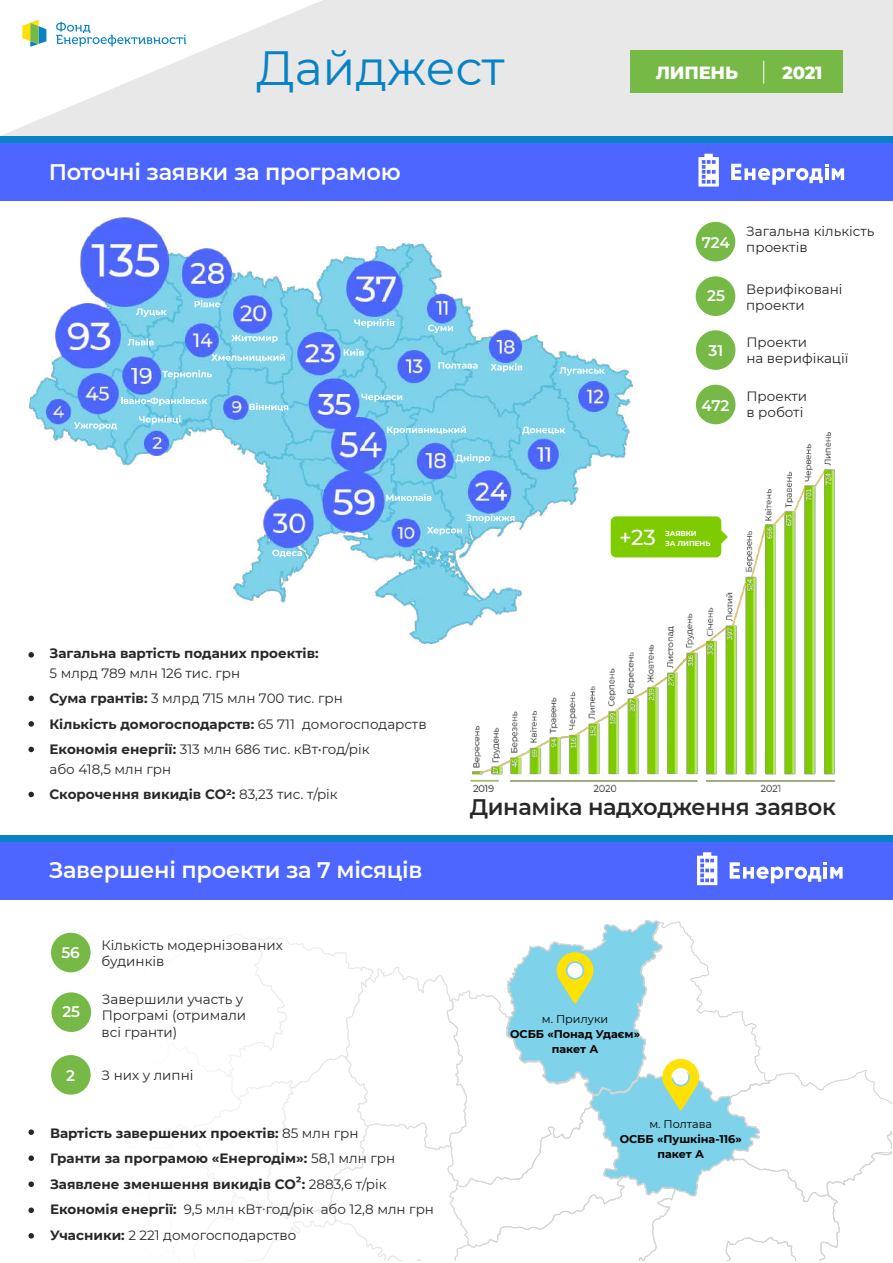
<style>
.page{position:relative;width:893px;height:1263px;background:#fff}
.page>*{position:absolute;margin:0;border:0;box-sizing:border-box;transform-origin:0 0}
.t1{font:48px "Montserrat";color:#0782c5}
.t2{font:600 22.5px "Montserrat";letter-spacing:-.015em;color:#fff}
.t3{font:600 22.5px "Montserrat";letter-spacing:-.015em;color:#292627}
.t4{font:500 21.75px "Montserrat";color:#fff}
.t5{font:800 18px "Montserrat";letter-spacing:-.015em;color:#fff}
.t6{font:600 15.3px "Montserrat";color:#fff}
.t7{font:13.5px/16.5px "Montserrat";color:#292627}
.t8{font:13.5px/25.5px "Montserrat";color:#292728}
.t9{font:700 13.5px/25.5px "Montserrat";color:#292627}
.t10{font:700 13.5px "Montserrat";color:#292728}
.t11{font:700 11.25px/14.9px "Montserrat";color:#000;text-align:center}
.t12{font:11.25px "Montserrat";color:#000}
.t13{font:700 7.2px/10.1px "Montserrat";letter-spacing:-.015em;color:#fff}
.s1{font-weight:700}
.s2{font-weight:400}
</style>
<div class="page">
<div style="left:0;top:0;width:893px;height:144px;background:#e8e8e8"></div>
<svg style="left:0;top:0;width:322px;height:136px"></svg>
<img style="left:28px;top:217px;width:606px;height:427px">
<img style="left:454px;top:420px;width:381px;height:372px">
<svg style="left:128px;top:338px;width:26px;height:7px"></svg>
<svg style="left:139px;top:415px;width:42px;height:9px"></svg>
<svg style="left:74px;top:422px;width:43px;height:8px"></svg>
<svg style="left:427px;top:514px;width:88px;height:21px"></svg>
<svg style="left:272px;top:550px;width:30px;height:7px"></svg>
<svg style="left:386px;top:494px;width:45px;height:7px"></svg>
<svg style="left:456px;top:454px;width:34px;height:9px"></svg>
<svg style="left:522px;top:427px;width:43px;height:7px"></svg>
<svg style="left:387px;top:426px;width:79px;height:9px"></svg>
<svg style="left:361px;top:394px;width:41px;height:8px"></svg>
<svg style="left:490px;top:363px;width:32px;height:9px"></svg>
<svg style="left:438px;top:362px;width:40px;height:7px"></svg>
<svg style="left:428px;top:325px;width:25px;height:8px"></svg>
<svg style="left:354px;top:319px;width:40px;height:9px"></svg>
<svg style="left:344px;top:349px;width:20px;height:7px"></svg>
<svg style="left:249px;top:403px;width:39px;height:8px"></svg>
<svg style="left:121px;top:397px;width:86px;height:9px"></svg>
<svg style="left:162px;top:370px;width:50px;height:9px"></svg>
<svg style="left:211px;top:354px;width:74px;height:8px"></svg>
<svg style="left:231px;top:335px;width:47px;height:8px"></svg>
<svg style="left:195px;top:300px;width:25px;height:7px"></svg>
<svg style="left:136px;top:308px;width:31px;height:9px"></svg>
<div style="left:0;top:835px;width:893px;height:64px;background:#4d66ff"></div>
<div style="left:0;top:835px;width:893px;height:7px;background:#0782c5"></div>
<svg style="left:697px;top:852px;width:20px;height:33px"></svg>
<svg style="left:730px;top:862px;width:113px;height:21px"></svg>
<div style="left:0;top:137px;width:893px;height:64px;background:#4d66ff"></div>
<div style="left:696px;top:276px;width:39px;height:40px;background:#77b946;border-radius:50%"></div>
<div style="left:696px;top:330px;width:39px;height:40px;background:#77b946;border-radius:50%"></div>
<div style="left:696px;top:385px;width:39px;height:39px;background:#77b946;border-radius:50%"></div>
<div style="left:696px;top:222px;width:39px;height:39px;background:#77b946;border-radius:50%"></div>
<div style="left:631px;top:50px;width:212px;height:43px;background:#77b946"></div>
<svg style="left:763px;top:61px;width:1px;height:23px"></svg>
<div style="left:0;top:137px;width:893px;height:6px;background:#0782c5"></div>
<svg style="left:698px;top:154px;width:21px;height:33px"></svg>
<svg style="left:731px;top:164px;width:113px;height:21px"></svg>
<svg style="left:721px;top:529px;width:7px;height:16px"></svg>
<div style="left:611px;top:516px;width:110px;height:41px;background:#7ecc00;border-radius:5px"></div>
<svg style="left:28px;top:652px;width:6px;height:6px"></svg>
<svg style="left:28px;top:696px;width:6px;height:5px"></svg>
<svg style="left:28px;top:721px;width:6px;height:6px"></svg>
<svg style="left:28px;top:747px;width:6px;height:5px"></svg>
<svg style="left:28px;top:792px;width:6px;height:5px"></svg>
<svg style="left:559px;top:367px;width:46px;height:8px"></svg>
<svg style="left:28px;top:920px;width:864px;height:340px"></svg>
<div style="left:52px;top:992px;width:39px;height:40px;background:#77b946;border-radius:50%"></div>
<div style="left:51px;top:933px;width:40px;height:39px;background:#77b946;border-radius:50%"></div>
<h1 class="t1" style="left:257px;top:35px;width:250px">Дайджест</h1>
<h2 class="t2" style="left:49px;top:156px;width:354px">Поточні заявки за програмою</h2>
<h3 class="t5" style="left:656px;top:59px;width:84px">ЛИПЕНЬ</h3>
<h3 class="t5" style="left:782px;top:60px;width:42px">2021</h3>
<p class="t6" style="left:702px;top:231px;width:30px">724</p>
<p class="t7" style="left:746px;top:222px;width:130px">Загальна кількість проектів</p>
<p class="t6" style="left:707px;top:285px;width:19px">25</p>
<p class="t7" style="left:746px;top:280px;width:98px">Верифіковані проекти</p>
<p class="t6" style="left:709px;top:340px;width:16px">31</p>
<p class="t7" style="left:746px;top:333px;width:104px">Проекти<br>на верифікації</p>
<p class="t6" style="left:702px;top:394px;width:29px">472</p>
<p class="t7" style="left:746px;top:387px;width:62px">Проекти в роботі</p>
<h3 class="t4" style="left:619px;top:522px;width:38px">+23</h3>
<p class="t13" style="left:665px;top:528px;width:47px">ЗАЯВКИ<br>ЗА ЛИПЕНЬ</p>
<p class="t10" style="left:49px;top:644px;width:271px">Загальна вартість поданих проектів:</p>
<p class="t8" style="left:49px;top:660px;width:379px">5 млрд 789 млн 126 тис. грн<br><span class="s1">Сума грантів:</span> 3 млрд 715 млн 700 тис. грн<br><span class="s1">Кількість домогосподарств:</span> 65 711 домогосподарств <span class="s1">Економія енергії:</span> 313 млн 686 тис. кВт•год/рiк</p>
<p class="t8" style="left:49px;top:756px;width:290px">або 418,5 млн грн<br><span class="s1">Скорочення викидів CO2:</span> 83,23 тис. т/рiк</p>
<h2 class="t2" style="left:49px;top:854px;width:375px">Завершені проекти за 7 місяців</h2>
<p class="t6" style="left:61px;top:942px;width:20px">56</p>
<p class="t7" style="left:102px;top:936px;width:183px">Кількість модернізованих будинків</p>
<p class="t6" style="left:62px;top:1001px;width:19px">25</p>
<p class="t7" style="left:102px;top:990px;width:146px">Завершили участь у<br>Програмі (отримали всі гранти)</p>
<p class="t6" style="left:66px;top:1065px;width:10px">2</p>
<p class="t7" style="left:102px;top:1067px;width:93px">З них у липні</p>
<p class="t9" style="left:50px;top:1119px;width:347px">Вартість завершених проектів: <span class="s2">85 млн грн<br></span>Гранти за програмою «Енергодім»: <span class="s2">58,1 млн грн<br></span>Заявлене зменшення викидів СО : <span class="s2">2883,6 т/рік</span></p>
<p class="t9" style="left:296px;top:1163px;width:7px">₂</p>
<p class="t7" style="left:50px;top:1196px;width:386px;line-height:25.5px"><span class="s1">Економія енергії:</span> 9,5 млн кВт∙год/рік або 12,8 млн грн<br><span class="s1">Учасники:</span> 2 221 домогосподарство</p>
<h2 class="t3" style="left:470px;top:791px;width:368px">Динаміка надходження заявок</h2>
<p class="t12" style="left:542px;top:1011px;width:68px">м. Прилуки</p>
<p class="t11" style="left:510px;top:1026px;width:131px">ОСББ «Понад Удаєм» пакет А</p>
<p class="t12" style="left:649px;top:1116px;width:64px">м. Полтава</p>
<p class="t11" style="left:620px;top:1130px;width:123px">ОСББ «Пушкіна-116» пакет А</p>
</div>
